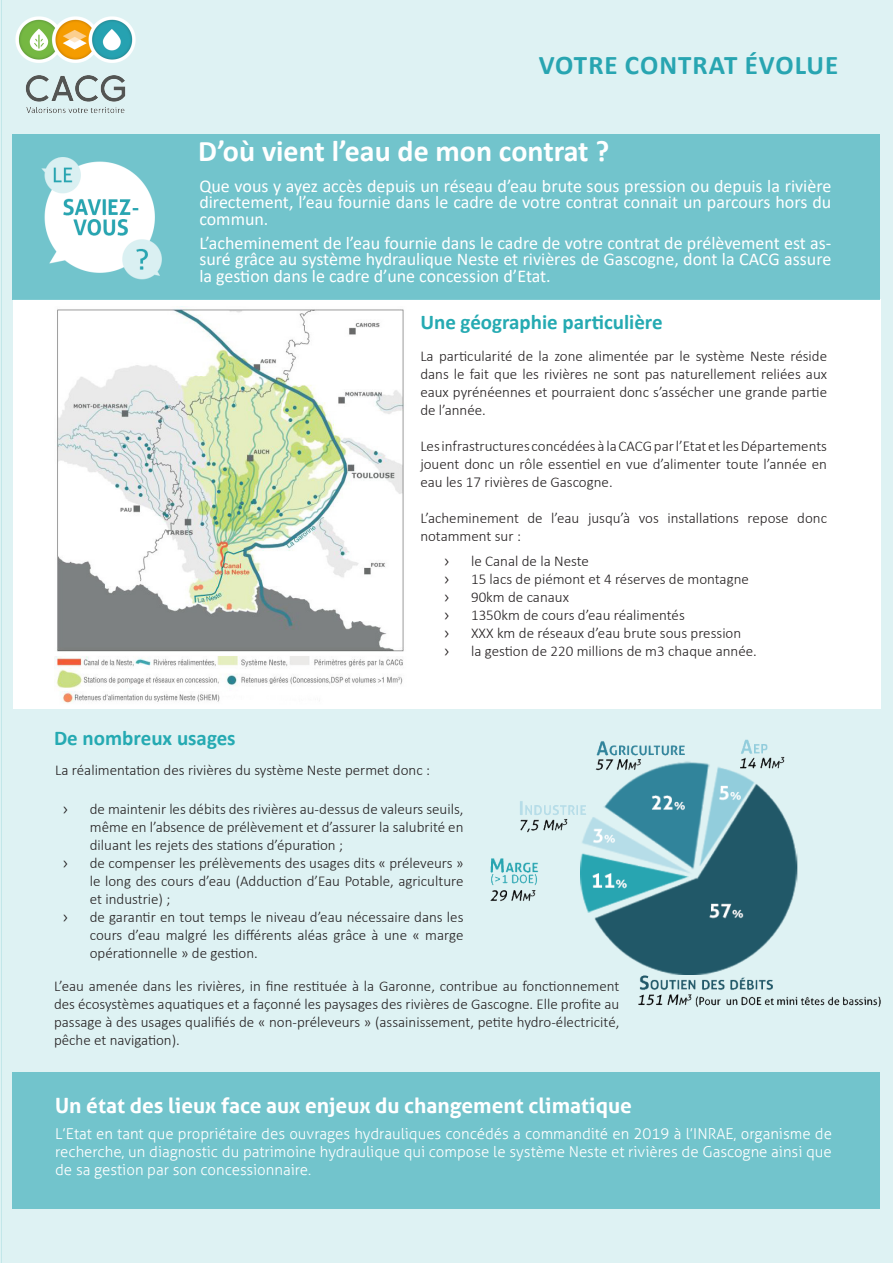
<style>
.page{position:relative;width:893px;height:1263px;background:#fff}
.page>*{position:absolute;margin:0;border:0;box-sizing:border-box;transform-origin:0 0}
.t1{font:700 30px "Calibri";color:#fff}
.t2{font:700 27px "Calibri";letter-spacing:.04em;color:#28a5b1}
.t3{font:700 21px "Aller";color:#fff}
.t4{font:700 21px "Calibri";color:#25aab2}
.t5{font:18px/16.5px "Calibri";color:#fff;text-align:justify}
.t6{font:300 15px/18px "Calibri";color:#231f20;text-align:justify}
.t7{font:300 15px/18px "Aller";color:#fff;text-align:justify}
.t8{font:300 15px "Aller";color:#231f20}
</style>
<div class="page">
<hr style="left:0;top:0;width:2px;height:1263px;background:#25aab2">
<div style="left:2px;top:0;width:891px;height:1263px;background:#def2f3"></div>
<div style="left:13px;top:299px;width:867px;height:410px;background:#fff"></div>
<img style="left:54px;top:308px;width:350px;height:395px">
<div style="left:13px;top:134px;width:867px;height:165px;background:#72c4cc"></div>
<img style="left:15px;top:16px;width:121px;height:97px">
<img style="left:35px;top:152px;width:130px;height:130px">
<img style="left:490px;top:739px;width:391px;height:268px">
<div style="left:12px;top:1073px;width:868px;height:136px;background:#72c4cc"></div>
<p class="t2" style="left:539px;top:46px;width:301px">VOTRE CONTRAT ÉVOLUE</p>
<p class="t1" style="left:198px;top:130px;width:413px">D’où vient l’eau de mon contrat ?</p>
<p class="t5" style="left:199px;top:177px;width:633px">Que vous y ayez accès depuis un réseau d’eau brute sous pression ou depuis la rivière directement, l’eau fournie dans le cadre de votre contrat connait un parcours hors du commun.</p>
<p class="t5" style="left:199px;top:234px;width:633px">L’acheminement de l’eau fournie dans le cadre de votre contrat de prélèvement est as&shy;suré grâce au système hydraulique Neste et rivières de Gascogne, dont la CACG assure la gestion dans le cadre d’une concession d’Etat.</p>
<p class="t4" style="left:420px;top:307px;width:244px">Une géographie particulière</p>
<p class="t6" style="left:420px;top:347px;width:408px">La particularité de la zone alimentée par le système Neste réside dans le fait que les rivières ne sont pas naturellement reliées aux eaux pyrénéennes et pourraient donc s’assécher une grande partie de l’année.</p>
<p class="t6" style="left:420px;top:437px;width:408px">Les infrastructures concédées à la CACG par l’Etat et les Départements jouent donc un rôle essentiel en vue d’alimenter toute l’année en eau les 17 rivières de Gascogne.</p>
<p class="t6" style="left:420px;top:509px;width:408px">L’acheminement de l’eau jusqu’à vos installations repose donc notamment sur :</p>
<p class="t8" style="left:444px;top:552px;width:7px">›</p>
<p class="t6" style="left:471px;top:552px;width:119px">le Canal de la Neste</p>
<p class="t8" style="left:444px;top:570px;width:7px">›</p>
<p class="t6" style="left:471px;top:570px;width:279px">15 lacs de piémont et 4 réserves de montagne</p>
<p class="t8" style="left:444px;top:588px;width:7px">›</p>
<p class="t6" style="left:471px;top:588px;width:99px">90km de canaux</p>
<p class="t8" style="left:444px;top:606px;width:7px">›</p>
<p class="t6" style="left:471px;top:606px;width:215px">1350km de cours d’eau réalimentés</p>
<p class="t8" style="left:444px;top:624px;width:7px">›</p>
<p class="t6" style="left:471px;top:624px;width:272px">XXX km de réseaux d’eau brute sous pression</p>
<p class="t8" style="left:444px;top:642px;width:7px">›</p>
<p class="t6" style="left:471px;top:642px;width:287px">la gestion de 220 millions de m3 chaque année.</p>
<p class="t4" style="left:54px;top:723px;width:183px">De nombreux usages</p>
<p class="t6" style="left:55px;top:761px;width:376px">La réalimentation des rivières du système Neste permet donc :</p>
<p class="t8" style="left:63px;top:799px;width:7px">›</p>
<p class="t6" style="left:90px;top:799px;width:375px">de maintenir les débits des rivières au-dessus de valeurs seuils, même en l’absence de prélèvement et d’assurer la salubrité en diluant les rejets des stations d’épuration ;</p>
<p class="t8" style="left:63px;top:853px;width:7px">›</p>
<p class="t6" style="left:90px;top:853px;width:375px">de compenser les prélèvements des usages dits « préleveurs » le long des cours d’eau (Adduction d’Eau Potable, agriculture et industrie) ;</p>
<p class="t8" style="left:63px;top:907px;width:7px">›</p>
<p class="t6" style="left:90px;top:907px;width:375px">de garantir en tout temps le niveau d’eau nécessaire dans les cours d’eau malgré les différents aléas grâce à une « marge opérationnelle » de gestion.</p>
<p class="t6" style="left:54px;top:977px;width:567px">L’eau amenée dans les rivières, in fine restituée à la Garonne, contribue au fonctionnement des écosystèmes aquatiques et a façonné les paysages des rivières de Gascogne. Elle profite au passage à des usages qualifiés de « non-préleveurs » (assainissement, petite hydro-électricité, pêche et navigation).</p>
<p class="t3" style="left:55px;top:1092px;width:578px">Un état des lieux face aux enjeux du changement climatique</p>
<p class="t7" style="left:55px;top:1125px;width:778px">L’Etat en tant que propriétaire des ouvrages hydrauliques concédés a commandité en 2019 à l’INRAE, organisme de recherche, un diagnostic du patrimoine hydraulique qui compose le système Neste et rivières de Gascogne ainsi que de sa gestion par son concessionnaire.</p>
</div>
